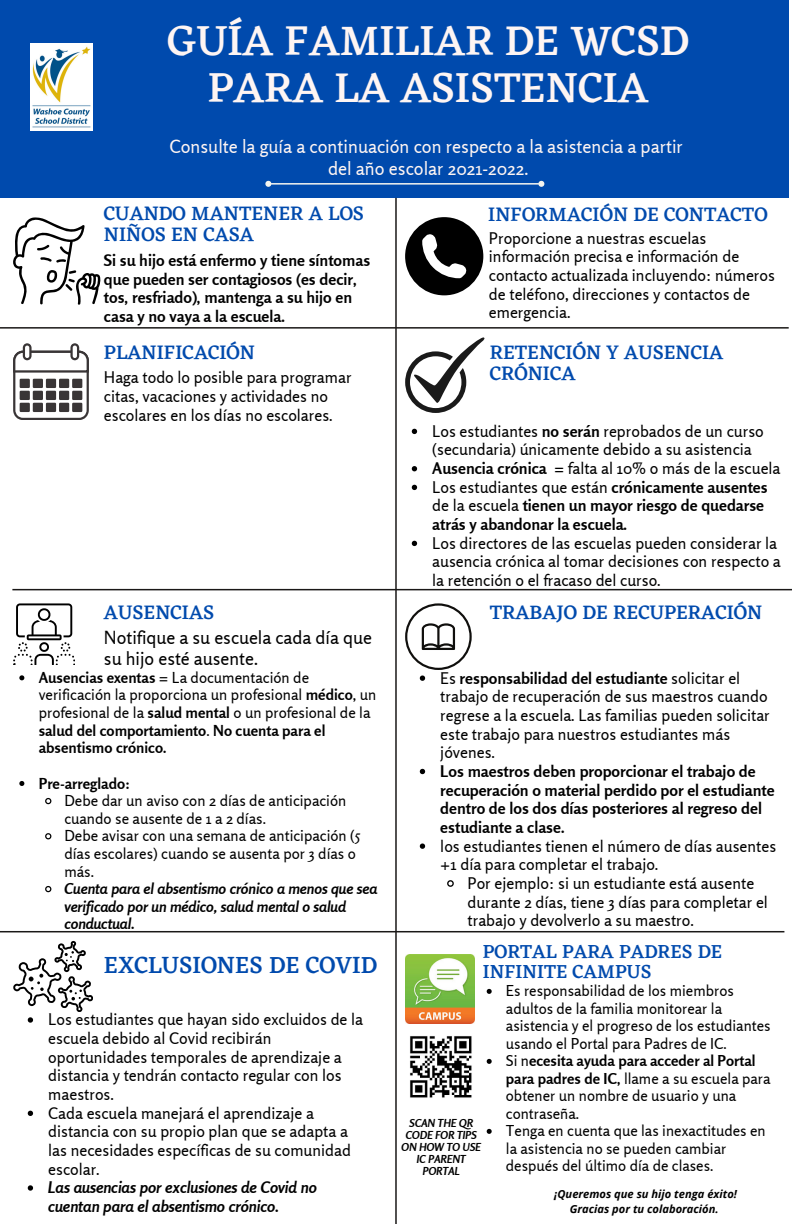
<style>
.page{position:relative;width:792px;height:1224px;background:#fff}
.page>*{position:absolute;margin:0;border:0;box-sizing:border-box;transform-origin:0 0}
.t1{font:500 42.8px/46.6px "Eczar";color:#fef5f3;text-align:center}
.t2{font:500 24px "Eczar";color:#004aad}
.t3{font:500 20px/21px "Eczar";color:#004aad}
.t4{font:500 19.4px/20.2px "Eczar";color:#004aad}
.t5{font:18.2px "Rosario";color:#fef5f3}
.t6{font:18px/20.8px "Rosario";color:#000}
.t7{font:16px/18.6px "Rosario";color:#000}
.t8{font:700 16px/18.6px "Rosario";color:#000}
.t9{font:italic 700 16px/18.6px "Rosario";color:#000}
.t10{font:15px/17.4px "Rosario";color:#000}
.t11{font:italic 700 15px/17.6px "Rosario";color:#000}
.t12{font:700 15px "Rosario";color:#000}
.t13{font:italic 700 11.2px "Open Sans";color:#000}
.t14{font:italic 700 11px/12px "Rosario";color:#000;text-align:center}
.s1{font-weight:700}
.s2{font-weight:400}
</style>
<div class="page">
<div style="left:0;top:0;width:789px;height:198px;background:#004aad"></div>
<hr style="left:0;top:327px;width:789px;height:2px;background:#1a1817">
<hr style="left:12px;top:589px;width:780px;height:1px;background:#1a1817">
<hr style="left:271px;top:183px;width:267px;height:2px;background:#f5f5ef">
<svg style="left:265px;top:180px;width:8px;height:7px"></svg>
<svg style="left:537px;top:180px;width:8px;height:7px"></svg>
<svg style="left:13px;top:217px;width:87px;height:88px"></svg>
<img style="left:31px;top:43px;width:61px;height:87px">
<svg style="left:405px;top:217px;width:78px;height:78px"></svg>
<svg style="left:13px;top:343px;width:76px;height:77px"></svg>
<svg style="left:13px;top:603px;width:62px;height:62px"></svg>
<svg style="left:405px;top:337px;width:80px;height:76px"></svg>
<hr style="left:0;top:931px;width:784px;height:1px;background:#1a1817">
<svg style="left:405px;top:603px;width:66px;height:66px"></svg>
<svg style="left:13px;top:941px;width:80px;height:70px"></svg>
<hr style="left:395px;top:198px;width:2px;height:1026px;background:#1a1817">
<img style="left:405px;top:954px;width:69px;height:69px">
<img style="left:410px;top:1036px;width:62px;height:62px">
<svg style="left:412px;top:429px;width:5px;height:5px"></svg>
<svg style="left:412px;top:466px;width:5px;height:5px"></svg>
<svg style="left:412px;top:485px;width:5px;height:5px"></svg>
<svg style="left:412px;top:541px;width:5px;height:5px"></svg>
<svg style="left:420px;top:676px;width:5px;height:5px"></svg>
<svg style="left:420px;top:769px;width:5px;height:5px"></svg>
<svg style="left:420px;top:844px;width:5px;height:5px"></svg>
<svg style="left:447px;top:880px;width:7px;height:7px"></svg>
<svg style="left:28px;top:1017px;width:5px;height:6px"></svg>
<svg style="left:28px;top:1111px;width:5px;height:5px"></svg>
<svg style="left:28px;top:1185px;width:5px;height:6px"></svg>
<svg style="left:19px;top:675px;width:5px;height:5px"></svg>
<svg style="left:19px;top:781px;width:5px;height:5px"></svg>
<svg style="left:45px;top:797px;width:7px;height:8px"></svg>
<svg style="left:45px;top:833px;width:7px;height:7px"></svg>
<svg style="left:45px;top:886px;width:7px;height:7px"></svg>
<svg style="left:487px;top:989px;width:5px;height:5px"></svg>
<svg style="left:487px;top:1059px;width:5px;height:5px"></svg>
<svg style="left:487px;top:1129px;width:5px;height:5px"></svg>
<p class="t10" style="left:13px;top:651px;width:5px">.</p>
<p class="t1" style="left:168px;top:17px;width:523px">GUÍA FAMILIAR DE WCSD<br>PARA LA ASISTENCIA</p>
<p class="t5" style="left:169px;top:136px;width:515px">Consulte la guía a continuación con respecto a la asistencia a partir</p>
<p class="t5" style="left:328px;top:157px;width:202px">del año escolar 2021-2022.</p>
<p class="t3" style="left:104px;top:203px;width:262px">CUANDO MANTENER A LOS<br>NIÑOS EN CASA</p>
<p class="t8" style="left:104px;top:251px;width:268px">Si su hijo está enfermo y tiene síntomas que pueden ser contagiosos (es decir, tos, resfriado), mantenga a su hijo en casa y no vaya a la escuela.</p>
<p class="t3" style="left:104px;top:342px;width:153px">PLANIFICACIÓN</p>
<p class="t7" style="left:104px;top:368px;width:249px">Haga todo lo posible para programar citas, vacaciones y actividades no escolares en los días no escolares.</p>
<p class="t3" style="left:104px;top:602px;width:112px">AUSENCIAS</p>
<p class="t6" style="left:104px;top:627px;width:269px">Notifique a su escuela cada día que su hijo esté ausente.</p>
<p class="t10" style="left:39px;top:669px;width:339px"><span class="s1">Ausencias exentas</span> = La documentación de verificación la proporciona un profesional <span class="s1">médico</span>, un profesional de la <span class="s1">salud mental</span> o un profesional de la <span class="s1">salud del comportamiento</span>. <span class="s1">No cuenta para el absentismo crónico.</span></p>
<p class="t12" style="left:39px;top:774px;width:93px">Pre-arreglado:</p>
<p class="t10" style="left:64px;top:792px;width:284px">Debe dar un aviso con 2 días de anticipación cuando se ausente de 1 a 2 días.</p>
<p class="t10" style="left:64px;top:827px;width:298px">Debe avisar con una semana de anticipación (5 días escolares) cuando se ausenta por 3 días o más.</p>
<p class="t11" style="left:64px;top:880px;width:314px">Cuenta para el absentismo crónico a menos que sea verificado por un médico, salud mental o salud conductual.</p>
<p class="t2" style="left:104px;top:951px;width:275px">EXCLUSIONES DE COVID</p>
<p class="t7" style="left:48px;top:1010px;width:316px">Los estudiantes que hayan sido excluidos de la escuela debido al Covid recibirán oportunidades temporales de aprendizaje a distancia y tendrán contacto regular con los maestros.</p>
<p class="t7" style="left:48px;top:1103px;width:304px">Cada escuela manejará el aprendizaje a distancia con su propio plan que se adapta a las necesidades específicas de su comunidad escolar.</p>
<p class="t9" style="left:48px;top:1178px;width:270px">Las ausencias por exclusiones de Covid no cuentan para el absentismo crónico.</p>
<p class="t3" style="left:488px;top:204px;width:281px">INFORMACIÓN DE CONTACTO</p>
<p class="t7" style="left:489px;top:229px;width:288px">Proporcione a nuestras escuelas información precisa e información de contacto actualizada incluyendo: números de teléfono, direcciones y contactos de emergencia.</p>
<p class="t3" style="left:490px;top:342px;width:235px">RETENCIÓN Y AUSENCIA<br>CRÓNICA</p>
<p class="t7" style="left:432px;top:421px;width:333px">Los estudiantes <span class="s1">no serán</span> reprobados de un curso (secundaria) únicamente debido a su asistencia</p>
<p class="t7" style="left:432px;top:459px;width:350px"><span class="s1">Ausencia crónica</span> = falta al 10% o más de la escuela</p>
<p class="t8" style="left:432px;top:477px;width:337px"><span class="s2">Los estudiantes que están</span> crónicamente ausentes <span class="s2">de la escuela</span> tienen un mayor riesgo de quedarse atrás y abandonar la escuela.</p>
<p class="t7" style="left:432px;top:533px;width:350px">Los directores de las escuelas pueden considerar la ausencia crónica al tomar decisiones con respecto a la retención o el fracaso del curso.</p>
<p class="t3" style="left:490px;top:602px;width:274px">TRABAJO DE RECUPERACIÓN</p>
<p class="t7" style="left:440px;top:668px;width:331px">Es <span class="s1">responsabilidad del estudiante</span> solicitar el trabajo de recuperación de sus maestros cuando regrese a la escuela. Las familias pueden solicitar este trabajo para nuestros estudiantes más jóvenes.</p>
<p class="t8" style="left:440px;top:762px;width:336px">Los maestros deben proporcionar el trabajo de recuperación o material perdido por el estudiante dentro de los dos días posteriores al regreso del estudiante a clase.</p>
<p class="t7" style="left:440px;top:836px;width:337px">los estudiantes tienen el número de días ausentes +1 día para completar el trabajo.</p>
<p class="t7" style="left:468px;top:874px;width:302px">Por ejemplo: si un estudiante está ausente durante 2 días, tiene 3 días para completar el trabajo y devolverlo a su maestro.</p>
<p class="t4" style="left:483px;top:941px;width:241px">PORTAL PARA PADRES DE<br>INFINITE CAMPUS</p>
<p class="t10" style="left:506px;top:982px;width:266px">Es responsabilidad de los miembros adultos de la familia monitorear la asistencia y el progreso de los estudiantes usando el Portal para Padres de IC.</p>
<p class="t10" style="left:506px;top:1052px;width:266px">Si n<span class="s1">ecesita ayuda para acceder al Portal para padres de IC,</span> llame a su escuela para obtener un nombre de usuario y una contraseña.</p>
<p class="t10" style="left:506px;top:1122px;width:261px">Tenga en cuenta que las inexactitudes en la asistencia no se pueden cambiar después del último día de clases.</p>
<p class="t14" style="left:402px;top:1117px;width:81px">SCAN THE QR<br>CODE FOR TIPS<br>ON HOW TO USE<br>IC PARENT<br>PORTAL</p>
<p class="t13" style="left:554px;top:1186px;width:184px">¡Queremos que su hijo tenga éxito!</p>
<p class="t13" style="left:570px;top:1201px;width:150px">Gracias por tu colaboración.</p>
</div>
